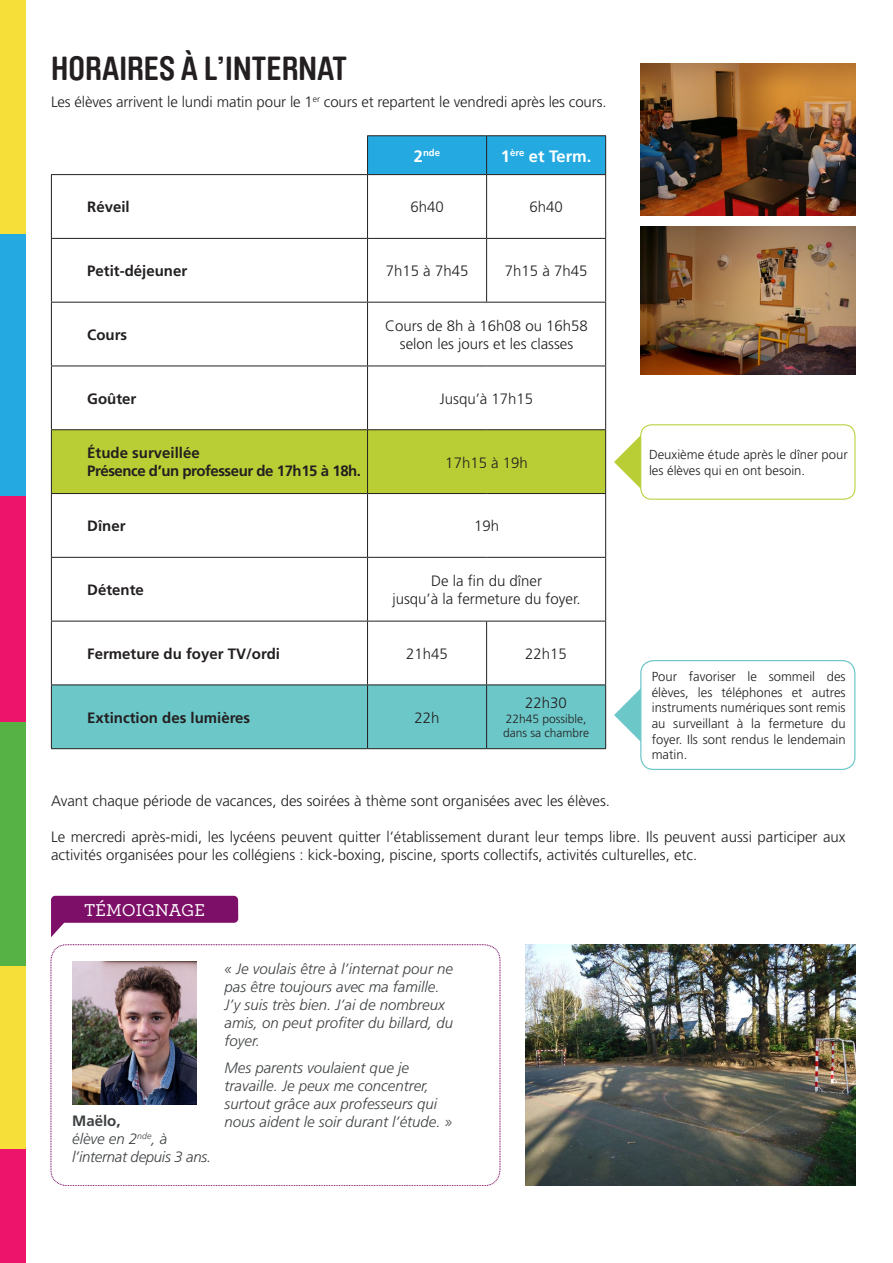
<style>
.page{position:relative;width:893px;height:1263px;background:#fff}
.page>*{position:absolute;margin:0;border:0;box-sizing:border-box;transform-origin:0 0}
.t1{font:700 33px "Brauer Neue";color:#231f20}
.t2{font:500 18px "Archer";color:#fff}
.t3{font:700 16.5px "Frutiger";color:#fff}
.t4{font:300 15px/18px "Frutiger";color:#231f20;text-align:center}
.t5{font:italic 300 15px/18px "Frutiger LT Std";color:#3d4042}
.t6{font:700 15px "Frutiger";color:#231f20}
.t7{font:700 15px "Frutiger";letter-spacing:-.03em;color:#231f20}
.t8{font:italic 300 15px "Frutiger LT Std";letter-spacing:-.02em;color:#3d4042}
.t9{font:700 15px "Frutiger";color:#3d4042}
.t10{font:300 13.05px/15.8px "Frutiger";color:#231f20;text-align:justify}
.t11{font:300 12px/14.4px "Frutiger";color:#231f20}
.t12{font:700 9.6px "Frutiger";color:#fff}
.s1{font-size:16.5px}
</style>
<div class="page">
<svg style="left:614px;top:689px;width:26px;height:52px"></svg>
<svg style="left:614px;top:426px;width:32px;height:72px"></svg>
<div style="left:0;top:1104px;width:26px;height:159px;background:#ed156b"></div>
<div style="left:0;top:923px;width:26px;height:226px;background:#f6df38"></div>
<div style="left:0;top:705px;width:26px;height:261px;background:#57b246"></div>
<div style="left:0;top:496px;width:26px;height:226px;background:#ed156b"></div>
<div style="left:0;top:0;width:26px;height:248px;background:#f6df38"></div>
<div style="left:0;top:235px;width:26px;height:261px;background:#24aae1"></div>
<div style="left:640px;top:660px;width:215px;height:110px;border:1px solid #6cc7c8;border-radius:13px"></div>
<div style="left:641px;top:425px;width:214px;height:74px;background:#fff;border-radius:11px"></div>
<div style="left:640px;top:424px;width:215px;height:76px;border:1px solid #b9ce34;border-radius:11px"></div>
<svg style="left:51px;top:944px;width:449px;height:242px"></svg>
<svg style="left:51px;top:896px;width:187px;height:41px"></svg>
<img style="left:72px;top:961px;width:124px;height:143px">
<div style="left:368px;top:136px;width:237px;height:38px;background:#24aae1"></div>
<div style="left:52px;top:430px;width:553px;height:63px;background:#b9ce34"></div>
<div style="left:52px;top:685px;width:553px;height:63px;background:#6cc7c8"></div>
<hr style="left:367px;top:135px;width:120px;height:1px;background:#231f20">
<hr style="left:487px;top:135px;width:119px;height:1px;background:#231f20">
<hr style="left:486px;top:136px;width:1px;height:38px;background:#231f20">
<hr style="left:605px;top:136px;width:1px;height:38px;background:#231f20">
<hr style="left:51px;top:175px;width:1px;height:63px;background:#231f20">
<hr style="left:368px;top:174px;width:119px;height:1px;background:#231f20">
<hr style="left:367px;top:175px;width:1px;height:63px;background:#231f20">
<hr style="left:487px;top:174px;width:119px;height:1px;background:#231f20">
<hr style="left:486px;top:175px;width:1px;height:63px;background:#231f20">
<hr style="left:605px;top:175px;width:1px;height:63px;background:#231f20">
<hr style="left:51px;top:238px;width:317px;height:1px;background:#231f20">
<hr style="left:51px;top:239px;width:1px;height:63px;background:#231f20">
<hr style="left:368px;top:238px;width:119px;height:1px;background:#231f20">
<hr style="left:367px;top:239px;width:1px;height:63px;background:#231f20">
<hr style="left:487px;top:238px;width:119px;height:1px;background:#231f20">
<hr style="left:486px;top:239px;width:1px;height:63px;background:#231f20">
<hr style="left:605px;top:239px;width:1px;height:63px;background:#231f20">
<hr style="left:51px;top:302px;width:317px;height:1px;background:#231f20">
<hr style="left:51px;top:303px;width:1px;height:63px;background:#231f20">
<hr style="left:368px;top:302px;width:119px;height:1px;background:#231f20">
<hr style="left:367px;top:303px;width:1px;height:63px;background:#231f20">
<hr style="left:487px;top:302px;width:119px;height:1px;background:#231f20">
<hr style="left:605px;top:303px;width:1px;height:63px;background:#231f20">
<hr style="left:51px;top:366px;width:317px;height:1px;background:#231f20">
<hr style="left:51px;top:366px;width:1px;height:63px;background:#231f20">
<hr style="left:368px;top:366px;width:119px;height:1px;background:#231f20">
<hr style="left:367px;top:366px;width:1px;height:63px;background:#231f20">
<hr style="left:487px;top:366px;width:119px;height:1px;background:#231f20">
<hr style="left:605px;top:366px;width:1px;height:63px;background:#231f20">
<hr style="left:51px;top:429px;width:317px;height:1px;background:#231f20">
<hr style="left:51px;top:430px;width:1px;height:63px;background:#231f20">
<hr style="left:368px;top:429px;width:119px;height:1px;background:#231f20">
<hr style="left:367px;top:430px;width:1px;height:63px;background:#231f20">
<hr style="left:487px;top:429px;width:119px;height:1px;background:#231f20">
<hr style="left:605px;top:430px;width:1px;height:63px;background:#231f20">
<hr style="left:51px;top:493px;width:317px;height:1px;background:#231f20">
<hr style="left:51px;top:494px;width:1px;height:63px;background:#231f20">
<hr style="left:368px;top:493px;width:119px;height:1px;background:#231f20">
<hr style="left:367px;top:494px;width:1px;height:63px;background:#231f20">
<hr style="left:487px;top:493px;width:119px;height:1px;background:#231f20">
<hr style="left:605px;top:494px;width:1px;height:63px;background:#231f20">
<hr style="left:51px;top:557px;width:317px;height:1px;background:#231f20">
<hr style="left:51px;top:558px;width:1px;height:63px;background:#231f20">
<hr style="left:368px;top:557px;width:119px;height:1px;background:#231f20">
<hr style="left:367px;top:558px;width:1px;height:63px;background:#231f20">
<hr style="left:487px;top:557px;width:119px;height:1px;background:#231f20">
<hr style="left:605px;top:558px;width:1px;height:63px;background:#231f20">
<hr style="left:51px;top:621px;width:317px;height:1px;background:#231f20">
<hr style="left:51px;top:621px;width:1px;height:63px;background:#231f20">
<hr style="left:368px;top:621px;width:119px;height:1px;background:#231f20">
<hr style="left:367px;top:621px;width:1px;height:63px;background:#231f20">
<hr style="left:487px;top:621px;width:119px;height:1px;background:#231f20">
<hr style="left:486px;top:621px;width:1px;height:63px;background:#231f20">
<hr style="left:605px;top:621px;width:1px;height:63px;background:#231f20">
<hr style="left:51px;top:684px;width:317px;height:1px;background:#231f20">
<hr style="left:51px;top:685px;width:1px;height:63px;background:#231f20">
<hr style="left:368px;top:684px;width:119px;height:1px;background:#231f20">
<hr style="left:367px;top:685px;width:1px;height:63px;background:#231f20">
<hr style="left:487px;top:684px;width:119px;height:1px;background:#231f20">
<hr style="left:486px;top:685px;width:1px;height:63px;background:#231f20">
<hr style="left:605px;top:685px;width:1px;height:63px;background:#231f20">
<hr style="left:51px;top:748px;width:317px;height:1px;background:#231f20">
<hr style="left:368px;top:748px;width:119px;height:1px;background:#231f20">
<hr style="left:487px;top:748px;width:119px;height:1px;background:#231f20">
<hr style="left:367px;top:136px;width:1px;height:38px;background:#231f20">
<hr style="left:51px;top:174px;width:317px;height:1px;background:#231f20">
<img style="left:525px;top:944px;width:330px;height:242px">
<img style="left:640px;top:64px;width:215px;height:151px">
<img style="left:640px;top:226px;width:215px;height:148px">
<p class="t1" style="left:51px;top:50px;width:298px">HORAIRES À L’INTERNAT</p>
<p class="t4" style="left:51px;top:93px;width:557px">Les élèves arrivent le lundi matin pour le 1<sup>er</sup> cours et repartent le vendredi après les cours.</p>
<p class="t12" style="left:414px;top:147px;width:28px"><span class="s1">2</span>nde</p>
<p class="t3" style="left:501px;top:146px;width:92px">1<sup>ère</sup> et Term.</p>
<p class="t6" style="left:87px;top:198px;width:44px">Réveil</p>
<p class="t4" style="left:410px;top:198px;width:35px">6h40</p>
<p class="t4" style="left:529px;top:198px;width:35px">6h40</p>
<p class="t6" style="left:87px;top:262px;width:102px">Petit-déjeuner</p>
<p class="t4" style="left:386px;top:262px;width:84px">7h15 à 7h45</p>
<p class="t4" style="left:505px;top:262px;width:84px">7h15 à 7h45</p>
<p class="t6" style="left:87px;top:326px;width:41px">Cours</p>
<p class="t4" style="left:385px;top:317px;width:204px">Cours de 8h à 16h08 ou 16h58 selon les jours et les classes</p>
<p class="t6" style="left:87px;top:390px;width:51px">Goûter</p>
<p class="t4" style="left:440px;top:389px;width:95px">Jusqu’à 17h15</p>
<p class="t6" style="left:87px;top:444px;width:114px">Étude surveillée</p>
<p class="t7" style="left:87px;top:462px;width:275px">Présence d’un professeur de 17h15 à 18h.</p>
<p class="t4" style="left:445px;top:453px;width:84px">17h15 à 19h</p>
<p class="t6" style="left:87px;top:517px;width:40px">Dîner</p>
<p class="t4" style="left:474px;top:517px;width:27px">19h</p>
<p class="t6" style="left:87px;top:581px;width:58px">Détente</p>
<p class="t4" style="left:392px;top:572px;width:190px">De la fin du dîner<br>jusqu’à la fermeture du foyer.</p>
<p class="t6" style="left:87px;top:645px;width:194px">Fermeture du foyer TV/ordi</p>
<p class="t4" style="left:406px;top:645px;width:43px">21h45</p>
<p class="t4" style="left:525px;top:645px;width:43px">22h15</p>
<p class="t6" style="left:87px;top:709px;width:165px">Extinction des lumières</p>
<p class="t4" style="left:415px;top:708px;width:27px">22h</p>
<p class="t4" style="left:525px;top:694px;width:43px">22h30</p>
<p class="t11" style="left:503px;top:711px;width:87px">22h45 possible, dans sa chambre</p>
<p class="t10" style="left:649px;top:447px;width:200px">Deuxième étude après le dîner pour les élèves qui en ont besoin.</p>
<p class="t10" style="left:652px;top:668px;width:195px">Pour favoriser le sommeil des élèves, les téléphones et autres instruments numériques sont remis au surveillant à la fermeture du foyer. Ils sont rendus le lendemain matin.</p>
<p class="t4" style="left:51px;top:792px;width:560px">Avant chaque période de vacances, des soirées à thème sont organisées avec les élèves.</p>
<p class="t4" style="left:51px;top:828px;width:796px;text-align:left">Le mercredi après-midi, les lycéens peuvent quitter l’établissement durant leur temps libre. Ils peuvent aussi participer aux activités organisées pour les collégiens : kick-boxing, piscine, sports collectifs, activités culturelles, etc.</p>
<p class="t2" style="left:84px;top:896px;width:122px">TÉMOIGNAGE</p>
<p class="t5" style="left:225px;top:960px;width:230px">« Je voulais être à l’internat pour ne pas être toujours avec ma famille.<br>J’y suis très bien. J’ai de nombreux amis, on peut profiter du billard, du foyer.</p>
<p class="t5" style="left:225px;top:1058px;width:214px">Mes parents voulaient que je travaille. Je peux me concentrer, surtout grâce aux professeurs qui</p>
<p class="t9" style="left:72px;top:1112px;width:50px">Maëlo,</p>
<p class="t5" style="left:225px;top:1112px;width:229px">nous aident le soir durant l’étude. »</p>
<p class="t5" style="left:72px;top:1130px;width:96px">élève en 2<sup>nde</sup>, à</p>
<p class="t8" style="left:72px;top:1148px;width:140px">l’internat depuis 3 ans.</p>
</div>
